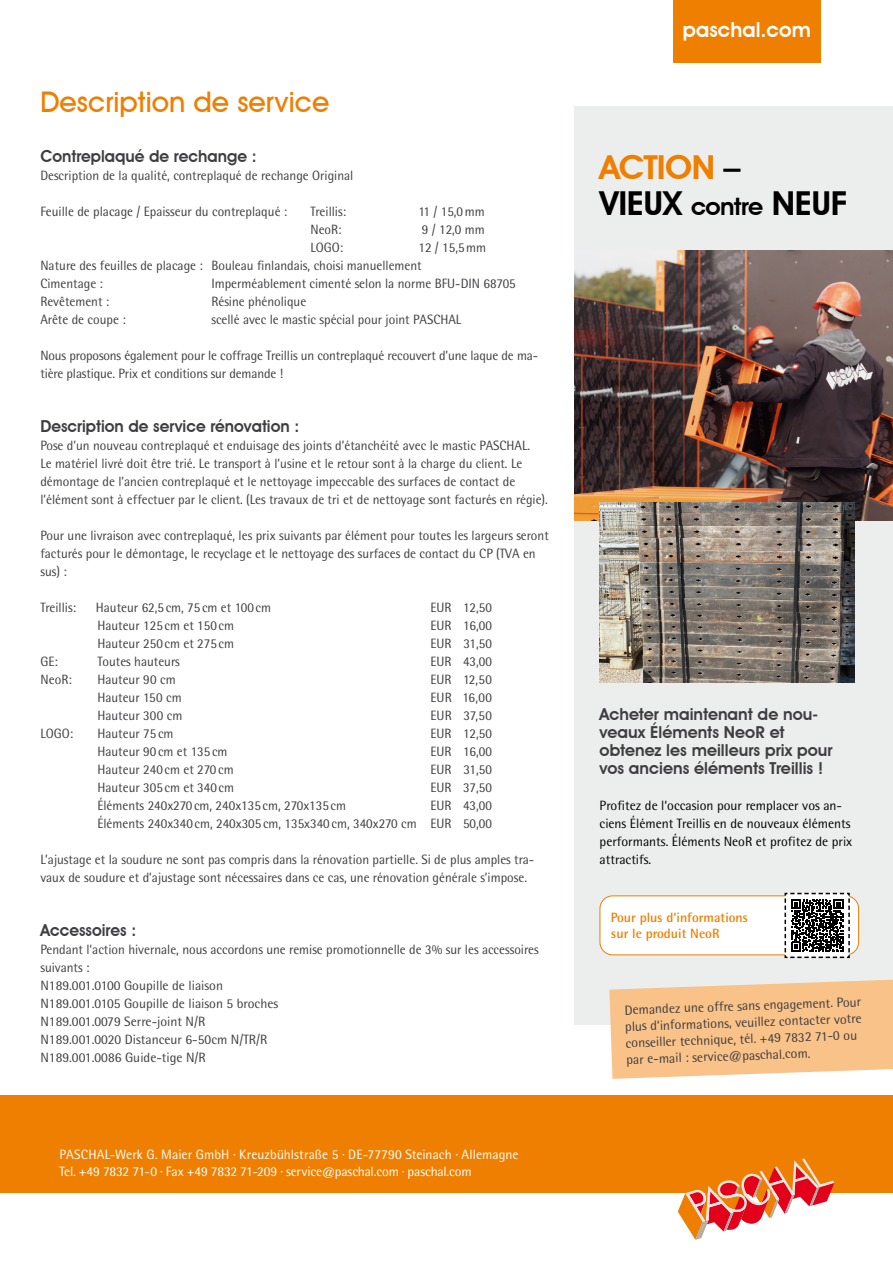
<style>
.page{position:relative;width:893px;height:1263px;background:#fff}
.page>*{position:absolute;margin:0;border:0;box-sizing:border-box;transform-origin:0 0}
.t1{font:600 33px/35.7px "Avant Garde IT Cby BT";letter-spacing:-.02em;color:#000;scale:1.04 1}
.t2{font:500 28.5px "Avant Garde IT Cby BT";color:#ee7f00}
.t3{font:600 20.7px "Avant Garde IT Cby BT";color:#fff}
.t4{font:600 16.5px/18px "Avant Garde IT Cby BT";color:#3e3d40}
.t5{font:13.5px/18px "Rotis Semi Sans Std";color:#3e3d40}
.t6{font:13.5px/16.8px "Rotis Semi Sans Std";color:#fff}
.t7{font:13.5px/18px "Rotis Semi Sans Std";color:#000}
.t8{font:700 13.5px/16.5px "Rotis Semi Sans Std";color:#ee7f00}
.s1{color:#ee7f00}
.s2{font-size:24px}
</style>
<div class="page">
<div style="left:673px;top:0;width:148px;height:63px;background:#ee7f00"></div>
<div style="left:574px;top:107px;width:319px;height:918px;background:#eceded"></div>
<img style="left:574px;top:251px;width:319px;height:270px">
<img style="left:600px;top:503px;width:255px;height:180px">
<svg style="left:609px;top:980px;width:284px;height:99px"></svg>
<div style="left:0;top:1095px;width:893px;height:98px;background:#ee7f00"></div>
<div style="left:600px;top:896px;width:259px;height:59px;background:#fff;border-radius:13px"></div>
<div style="left:600px;top:895px;width:259px;height:60px;border:1px solid #ee7f00;border-radius:13px"></div>
<svg style="left:784px;top:892px;width:67px;height:67px"></svg>
<svg style="left:678px;top:1158px;width:156px;height:82px"></svg>
<h2 class="t2" style="left:40px;top:85px;width:290px">Description de service</h2>
<p class="t4" style="left:40px;top:147px;width:218px">Contreplaqué de rechange :</p>
<p class="t5" style="left:40px;top:166px;width:315px">Description de la qualité, contreplaqué de rechange Original</p>
<p class="t5" style="left:40px;top:202px;width:248px">Feuille de placage / Epaisseur du contreplaqué :</p>
<p class="t5" style="left:310px;top:202px;width:37px">Treillis:</p>
<p class="t5" style="left:418px;top:202px;width:68px">11 / 15,0mm</p>
<p class="t5" style="left:310px;top:220px;width:33px">NeoR:</p>
<p class="t5" style="left:422px;top:220px;width:64px">9 / 12,0 mm</p>
<p class="t5" style="left:310px;top:238px;width:34px">LOGO:</p>
<p class="t5" style="left:40px;top:238px;width:447px;text-indent:378px">12 / 15,5mm<br>Nature des feuilles de placage : Bouleau finlandais, choisi manuellement<br>Cimentage :</p>
<p class="t5" style="left:211px;top:274px;width:306px">Imperméablement cimenté selon la norme BFU-DIN 68705</p>
<p class="t5" style="left:40px;top:292px;width:70px">Revêtement :</p>
<p class="t5" style="left:211px;top:292px;width:96px">Résine phénolique</p>
<p class="t5" style="left:40px;top:310px;width:87px">Arête de coupe :</p>
<p class="t5" style="left:211px;top:310px;width:251px">scellé avec le mastic spécial pour joint PASCHAL</p>
<p class="t5" style="left:40px;top:346px;width:499px">Nous proposons également pour le coffrage Treillis un contreplaqué recouvert d’une laque de ma&shy;tière plastique. Prix et conditions sur demande !</p>
<p class="t4" style="left:40px;top:417px;width:260px">Description de service rénovation :</p>
<p class="t5" style="left:40px;top:436px;width:509px">Pose d’un nouveau contreplaqué et enduisage des joints d’étanchéité avec le mastic PASCHAL.<br>Le matériel livré doit être trié. Le transport à l’usine et le retour sont à la charge du client. Le démontage de l’ancien contreplaqué et le nettoyage impeccable des surfaces de contact de l’élément sont à effectuer par le client. (Les travaux de tri et de nettoyage sont facturés en régie).</p>
<p class="t5" style="left:40px;top:526px;width:510px">Pour une livraison avec contreplaqué, les prix suivants par élément pour toutes les largeurs seront facturés pour le démontage, le recyclage et le nettoyage des surfaces de contact du CP (TVA en sus) :</p>
<p class="t5" style="left:40px;top:598px;width:37px">Treillis:</p>
<p class="t5" style="left:96px;top:598px;width:177px">Hauteur 62,5cm, 75cm et 100cm</p>
<p class="t5" style="left:430px;top:598px;width:63px">EUR 12,50</p>
<p class="t5" style="left:97px;top:616px;width:138px">Hauteur 125cm et 150cm</p>
<p class="t5" style="left:430px;top:616px;width:63px">EUR 16,00</p>
<p class="t5" style="left:97px;top:634px;width:138px">Hauteur 250cm et 275cm</p>
<p class="t5" style="left:430px;top:634px;width:63px">EUR 31,50</p>
<p class="t5" style="left:40px;top:652px;width:19px">GE:</p>
<p class="t5" style="left:97px;top:652px;width:84px">Toutes hauteurs</p>
<p class="t5" style="left:430px;top:652px;width:63px">EUR 43,00</p>
<p class="t5" style="left:40px;top:670px;width:33px">NeoR:</p>
<p class="t5" style="left:97px;top:670px;width:80px">Hauteur 90 cm</p>
<p class="t5" style="left:430px;top:670px;width:63px">EUR 12,50</p>
<p class="t5" style="left:97px;top:688px;width:86px">Hauteur 150 cm</p>
<p class="t5" style="left:430px;top:688px;width:63px">EUR 16,00</p>
<p class="t5" style="left:97px;top:706px;width:87px">Hauteur 300 cm</p>
<p class="t5" style="left:430px;top:706px;width:63px">EUR 37,50</p>
<p class="t5" style="left:40px;top:724px;width:34px">LOGO:</p>
<p class="t5" style="left:97px;top:724px;width:78px">Hauteur 75cm</p>
<p class="t5" style="left:430px;top:724px;width:63px">EUR 12,50</p>
<p class="t5" style="left:97px;top:742px;width:132px">Hauteur 90cm et 135cm</p>
<p class="t5" style="left:430px;top:742px;width:63px">EUR 16,00</p>
<p class="t5" style="left:97px;top:760px;width:138px">Hauteur 240cm et 270cm</p>
<p class="t5" style="left:430px;top:760px;width:63px">EUR 31,50</p>
<p class="t5" style="left:97px;top:778px;width:138px">Hauteur 305cm et 340cm</p>
<p class="t5" style="left:430px;top:778px;width:63px">EUR 37,50</p>
<p class="t5" style="left:97px;top:796px;width:250px">Éléments 240x270cm, 240x135cm, 270x135cm</p>
<p class="t5" style="left:97px;top:796px;width:396px;text-align:right">EUR 43,00<br>Éléments 240x340cm, 240x305cm, 135x340cm, 340x270 cm EUR 50,00</p>
<p class="t5" style="left:40px;top:850px;width:495px">L’ajustage et la soudure ne sont pas compris dans la rénovation partielle. Si de plus amples tra&shy;vaux de soudure et d’ajustage sont nécessaires dans ce cas, une rénovation générale s’impose.</p>
<p class="t4" style="left:40px;top:921px;width:97px">Accessoires :</p>
<p class="t5" style="left:40px;top:940px;width:500px">Pendant l‘action hivernale, nous accordons une remise promotionnelle de 3% sur les accessoires suivants :<br>N189.001.0100 Goupille de liaison<br>N189.001.0105 Goupille de liaison 5 broches<br>N189.001.0079 Serre-joint N/R<br>N189.001.0020 Distanceur 6-50cm N/TR/R<br>N189.001.0086 Guide-tige N/R</p>
<p class="t6" style="left:60px;top:1146px;width:461px">PASCHAL-Werk G. Maier GmbH · Kreuzbühlstraße 5 · DE-77790 Steinach · Allemagne<br>Tel. +49 7832 71-0 · Fax +49 7832 71-209 · service@paschal.com · paschal.com</p>
<h3 class="t3" style="left:683px;top:17px;width:129px">paschal.com</h3>
<h1 class="t1" style="left:600px;top:149px;width:240px"><span class="s1">ACTION</span> –<br>VIEUX <span class="s2">contre</span> NEUF</h1>
<p class="t4" style="left:600px;top:705px;width:234px">Acheter maintenant de nou&shy;veaux Éléments NeoR et obtenez les meilleurs prix pour vos anciens éléments Treillis !</p>
<p class="t7" style="left:600px;top:796px;width:254px">Profitez de l‘occasion pour remplacer vos an&shy;ciens Élément Treillis en de nouveaux éléments performants. Éléments NeoR et profitez de prix attractifs.</p>
<p class="t8" style="left:611px;top:909px;width:139px">Pour plus d‘informations sur le produit NeoR</p>
<p class="t5" style="left:624px;top:1002px;width:238px;line-height:16.5px;rotate:-2deg">Demandez une offre sans engagement. Pour plus d‘informations, veuillez contacter votre conseiller technique, tél. +49 7832 71-0 ou par e-mail : service@paschal.com.</p>
</div>
